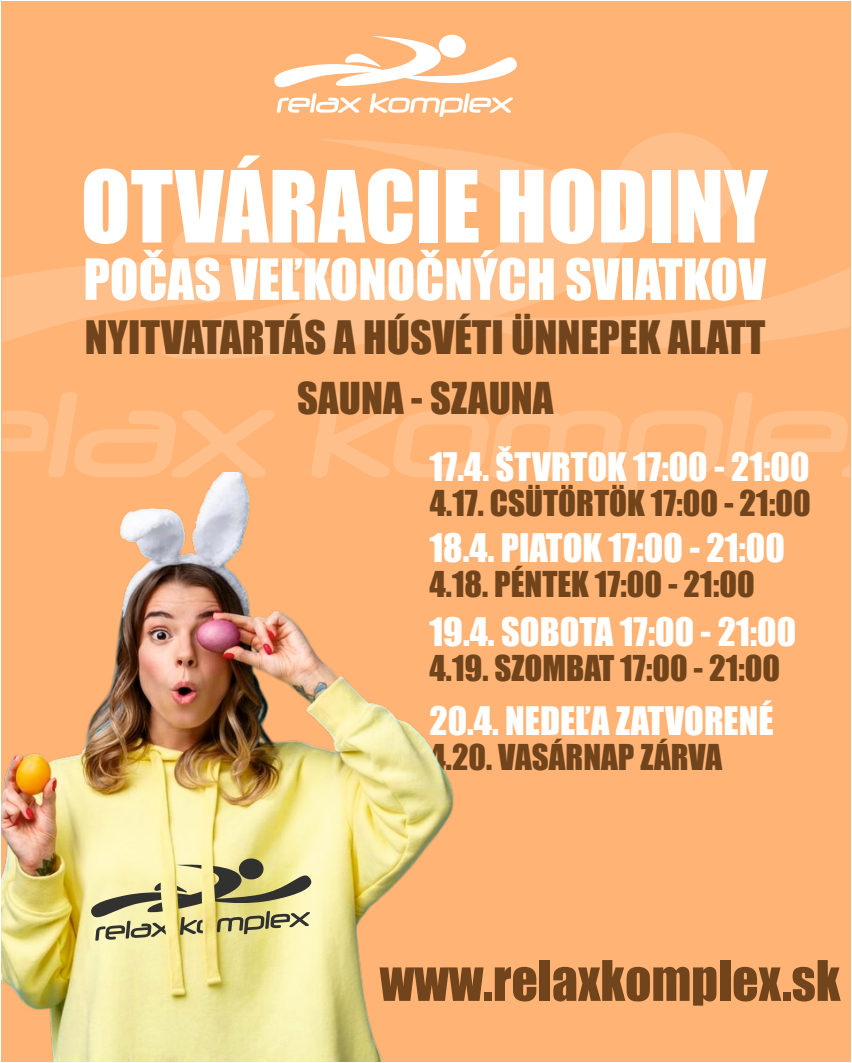
<style>
.page{position:relative;width:852px;height:1063px;background:#fff}
.page>*{position:absolute;margin:0;border:0;box-sizing:border-box;transform-origin:0 0}
.t1{font:91.75px "Impact";color:#fff}
.t2{font:52.5px "Impact";color:#fff}
.t3{font:51.62px "Impact";color:#71441b}
.t4{font:42.62px "Impact";color:#71441b}
.t5{font:40.62px "Impact";color:#71441b}
.t6{font:36.38px "Impact";color:#fff}
.t7{font:33px "Impact";color:#71441b}
</style>
<div class="page">
<div style="left:1px;top:1px;width:850px;height:1060px;background:#ffb475"></div>
<svg style="left:2px;top:392px;width:273px;height:80px"></svg>
<svg style="left:2px;top:263px;width:848px;height:81px;fill:#ffbf8a"></svg>
<svg style="left:161px;top:133px;width:581px;height:226px"></svg>
<svg style="left:274px;top:35px;width:243px;height:82px"></svg>
<svg style="left:168px;top:216px;width:160px;height:59px"></svg>
<svg style="left:311px;top:392px;width:539px;height:104px"></svg>
<img style="left:2px;top:472px;width:452px;height:589px">
<svg style="left:89px;top:858px;width:226px;height:82px;background:#c5bf88"></svg>
<h1 class="t1" style="left:81px;top:170px;width:688px">OTVÁRACIE HODINY</h1>
<h2 class="t2" style="left:83px;top:258px;width:684px">POČAS VEĽKONOČNÝCH SVIATKOV</h2>
<p class="t4" style="left:85px;top:320px;width:682px">NYITVATARTÁS A HÚSVÉTI ÜNNEPEK ALATT</p>
<p class="t5" style="left:297px;top:381px;width:258px">SAUNA - SZAUNA</p>
<p class="t6" style="left:429px;top:452px;width:382px">17.4. ŠTVRTOK 17:00 - 21:00</p>
<p class="t7" style="left:430px;top:490px;width:382px">4.17. CSÜTÖRTÖK 17:00 - 21:00</p>
<p class="t6" style="left:429px;top:533px;width:357px">18.4. PIATOK 17:00 - 21:00</p>
<p class="t7" style="left:429px;top:571px;width:327px">4.18. PÉNTEK 17:00 - 21:00</p>
<p class="t6" style="left:429px;top:617px;width:368px">19.4. SOBOTA 17:00 - 21:00</p>
<p class="t7" style="left:429px;top:655px;width:352px">4.19. SZOMBAT 17:00 - 21:00</p>
<p class="t6" style="left:429px;top:706px;width:346px">20.4. NEDEĽA ZATVORENÉ</p>
<p class="t7" style="left:429px;top:743px;width:294px">4.20. VASÁRNAP ZÁRVA</p>
<h3 class="t3" style="left:380px;top:959px;width:462px">www.relaxkomplex.sk</h3>
</div>
